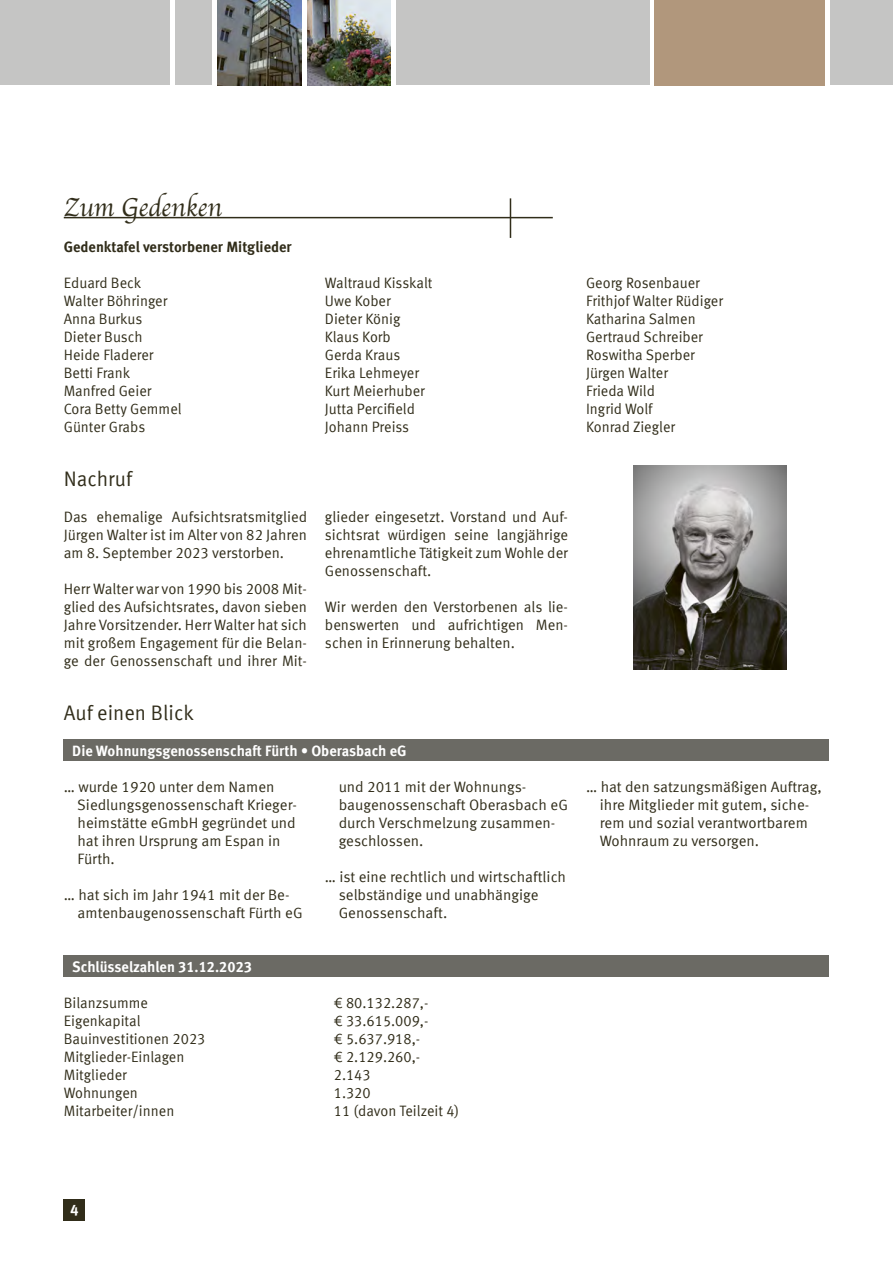
<style>
.page{position:relative;width:893px;height:1263px;background:#fff}
.page>*{position:absolute;margin:0;border:0;box-sizing:border-box;transform-origin:0 0}
.t1{font:27px "Apple Chancery";color:#312d1a;scale:.96 1}
.t2{font:21px "Meta Offc Norm";color:#312d1a;scale:.96 1}
.t3{font:15px/18px "Meta Offc Norm";color:#312d1a}
.t4{font:15px/18px "Meta Offc Norm";color:#312d1a;scale:.96 1}
.t5{font:700 15px "Meta Offc";color:#fff;scale:.96 1}
.t6{font:700 15px "Meta Offc";color:#312d1a;scale:.96 1}
.t7{font:700 15px "Meta Offc";color:#fff}
</style>
<div class="page">
<div style="left:0;top:0;width:893px;height:85px;background:#c5c5c4"></div>
<div style="left:64px;top:1199px;width:21px;height:21px;background:#312d1a"></div>
<img style="left:217px;top:0;width:85px;height:85px">
<img style="left:306px;top:0;width:85px;height:85px">
<hr style="left:64px;top:217px;width:489px;height:1px;background:#312d1a">
<hr style="left:510px;top:198px;width:1px;height:40px;background:#312d1a">
<hr style="left:170px;top:0;width:4px;height:85px;background:#fff">
<hr style="left:213px;top:0;width:4px;height:85px;background:#fff">
<hr style="left:302px;top:0;width:4px;height:85px;background:#fff">
<hr style="left:391px;top:0;width:4px;height:85px;background:#fff">
<hr style="left:825px;top:0;width:4px;height:85px;background:#fff">
<svg style="left:651px;top:0;width:4px;height:85px"></svg>
<div style="left:655px;top:0;width:170px;height:85px;background:#b1977c"></div>
<div style="left:64px;top:740px;width:765px;height:21px;background:#6b6a64"></div>
<img style="left:634px;top:466px;width:153px;height:204px">
<div style="left:64px;top:956px;width:765px;height:21px;background:#6b6a64"></div>
<h1 class="t1" style="left:64px;top:186px;width:166px">Zum Gedenken</h1>
<p class="t6" style="left:64px;top:238px;width:239px">Gedenktafel verstorbener Mitglieder</p>
<p class="t4" style="left:64px;top:274px;width:124px">Eduard Beck<br>Walter Böhringer<br>Anna Burkus<br>Dieter Busch<br>Heide Fladerer<br>Betti Frank<br>Manfred Geier<br>Cora Betty Gemmel<br>Günter Grabs</p>
<p class="t4" style="left:325px;top:274px;width:114px">Waltraud Kisskalt<br>Uwe Kober<br>Dieter König<br>Klaus Korb<br>Gerda Kraus<br>Erika Lehmeyer<br>Kurt Meierhuber<br>Jutta Percifield<br>Johann Preiss</p>
<p class="t4" style="left:586px;top:274px;width:144px">Georg Rosenbauer<br>Frithjof Walter Rüdiger<br>Katharina Salmen<br>Gertraud Schreiber<br>Roswitha Sperber<br>Jürgen Walter<br>Frieda Wild<br>Ingrid Wolf<br>Konrad Ziegler</p>
<h2 class="t2" style="left:64px;top:467px;width:73px">Nachruf</h2>
<p class="t3" style="left:64px;top:508px;width:245px;text-align:justify">Das ehemalige Aufsichtsratsmitglied Jürgen Walter ist im Alter von 82 Jahren am 8. September 2023 verstorben.</p>
<p class="t3" style="left:64px;top:580px;width:245px;text-align:justify">Herr Walter war von 1990 bis 2008 Mit&shy;glied des Aufsichtsrates, davon sieben Jahre Vorsitzender. Herr Walter hat sich mit großem Engagement für die Belan&shy;ge der Genossenschaft und ihrer Mit-</p>
<h2 class="t2" style="left:64px;top:701px;width:137px">Auf einen Blick</h2>
<p class="t3" style="left:325px;top:508px;width:245px;text-align:justify">glieder eingesetzt. Vorstand und Auf&shy;sichtsrat würdigen seine langjährige ehrenamtliche Tätigkeit zum Wohle der Genossenschaft.</p>
<p class="t3" style="left:325px;top:598px;width:245px;text-align:justify">Wir werden den Verstorbenen als lie&shy;benswerten und aufrichtigen Men&shy;schen in Erinnerung behalten.</p>
<p class="t5" style="left:72px;top:742px;width:350px">Die Wohnungsgenossenschaft Fürth • Oberasbach eG</p>
<p class="t3" style="left:77px;top:778px;width:221px;text-indent:-14px">… wurde 1920 unter dem Namen<br>Siedlungsgenossenschaft Krieger&shy;heimstätte eGmbH gegründet und hat ihren Ursprung am Espan in<br>Fürth.</p>
<p class="t3" style="left:78px;top:886px;width:227px;text-indent:-14px">… hat sich im Jahr 1941 mit der Be&shy;amtenbaugenossenschaft Fürth eG</p>
<p class="t5" style="left:72px;top:958px;width:189px">Schlüsselzahlen 31.12.2023</p>
<p class="t3" style="left:339px;top:778px;width:231px">und 2011 mit der Wohnungs&shy;baugenossenschaft Oberasbach eG durch Verschmelzung zusammen&shy;geschlossen.</p>
<p class="t3" style="left:339px;top:868px;width:229px;text-indent:-14px">… ist eine rechtlich und wirtschaftlich selbständige und unabhängige<br>Genossenschaft.</p>
<p class="t4" style="left:64px;top:994px;width:89px">Bilanzsumme</p>
<p class="t4" style="left:334px;top:994px;width:100px">€ 80.132.287,-</p>
<p class="t4" style="left:64px;top:1012px;width:81px">Eigenkapital</p>
<p class="t4" style="left:334px;top:1012px;width:100px">€ 33.615.009,-</p>
<p class="t4" style="left:64px;top:1030px;width:149px">Bauinvestitionen 2023</p>
<p class="t4" style="left:334px;top:1030px;width:92px">€ 5.637.918,-</p>
<p class="t4" style="left:64px;top:1048px;width:127px">Mitglieder-Einlagen</p>
<p class="t4" style="left:334px;top:1048px;width:92px">€ 2.129.260,-</p>
<p class="t4" style="left:64px;top:1066px;width:67px">Mitglieder</p>
<p class="t4" style="left:334px;top:1066px;width:40px">2.143</p>
<p class="t4" style="left:64px;top:1084px;width:79px">Wohnungen</p>
<p class="t4" style="left:334px;top:1084px;width:40px">1.320</p>
<p class="t4" style="left:64px;top:1102px;width:117px">Mitarbeiter/innen</p>
<p class="t4" style="left:334px;top:1102px;width:132px">11 (davon Teilzeit 4)</p>
<p class="t3" style="left:600px;top:778px;width:224px;text-indent:-14px">… hat den satzungsmäßigen Auftrag, ihre Mitglieder mit gutem, siche&shy;rem und sozial verantwortbarem<br>Wohnraum zu versorgen.</p>
<p class="t7" style="left:70px;top:1201px;width:10px">4</p>
</div>
